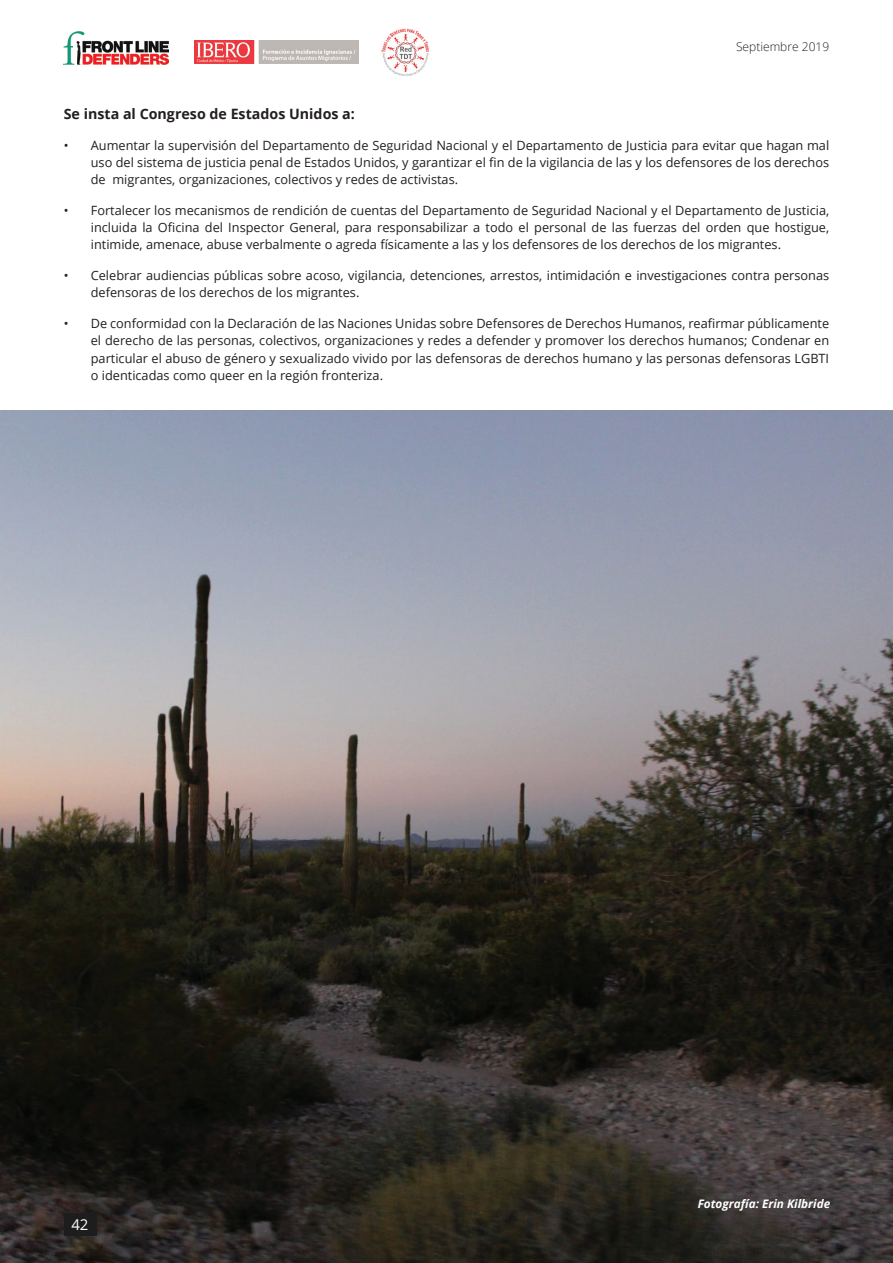
<style>
.page{position:relative;width:893px;height:1263px;background:#fff}
.page>*{position:absolute;margin:0;border:0;box-sizing:border-box;transform-origin:0 0}
.t1{font:15px "Open Sans";color:#fff}
.t2{font:700 14.25px "Open Sans";color:#231f20}
.t3{font:12.75px/17.2px "Open Sans";color:#231f20;text-align:justify}
.t4{font:300 12px "Open Sans";color:#231f20}
.t5{font:italic 700 11.7px "Open Sans";color:#fff}
</style>
<div class="page">
<img style="left:195px;top:40px;width:164px;height:24px">
<img style="left:382px;top:28px;width:47px;height:48px">
<img style="left:64px;top:32px;width:104px;height:33px">
<img style="left:0;top:411px;width:893px;height:852px">
<div style="left:64px;top:1213px;width:32px;height:23px;background:#1c1d1c"></div>
<p class="t4" style="left:736px;top:38px;width:95px">Septiembre 2019</p>
<p class="t2" style="left:64px;top:104px;width:293px">Se insta al Congreso de Estados Unidos a:</p>
<p class="t3" style="left:91px;top:136px;width:740px;text-indent:-27px">• Aumentar la supervisión del Departamento de Seguridad Nacional y el Departamento de Justicia para evitar que hagan mal uso del sistema de justicia penal de Estados Unidos, y garantizar el fin de la vigilancia de las y los defensores de los derechos de migrantes, organizaciones, colectivos y redes de activistas.</p>
<p class="t3" style="left:91px;top:201px;width:740px;text-indent:-27px">• Fortalecer los mecanismos de rendición de cuentas del Departamento de Seguridad Nacional y el Departamento de Justicia, incluida la Oficina del Inspector General, para responsabilizar a todo el personal de las fuerzas del orden que hostigue, intimide, amenace, abuse verbalmente o agreda físicamente a las y los defensores de los derechos de los migrantes.</p>
<p class="t3" style="left:91px;top:267px;width:740px;text-indent:-27px">• Celebrar audiencias públicas sobre acoso, vigilancia, detenciones, arrestos, intimidación e investigaciones contra personas defensoras de los derechos de los migrantes.</p>
<p class="t3" style="left:91px;top:315px;width:740px;text-indent:-27px">• De conformidad con la Declaración de las Naciones Unidas sobre Defensores de Derechos Humanos, reafirmar públicamente el derecho de las personas, colectivos, organizaciones y redes a defender y promover los derechos humanos; Condenar en particular el abuso de género y sexualizado vivido por las defensoras de derechos humano y las personas defensoras LGBTI o identicadas como queer en la región fronteriza.</p>
<p class="t1" style="left:71px;top:1215px;width:19px">42</p>
<p class="t5" style="left:698px;top:1195px;width:134px">Fotografía: Erin Kilbride</p>
</div>
